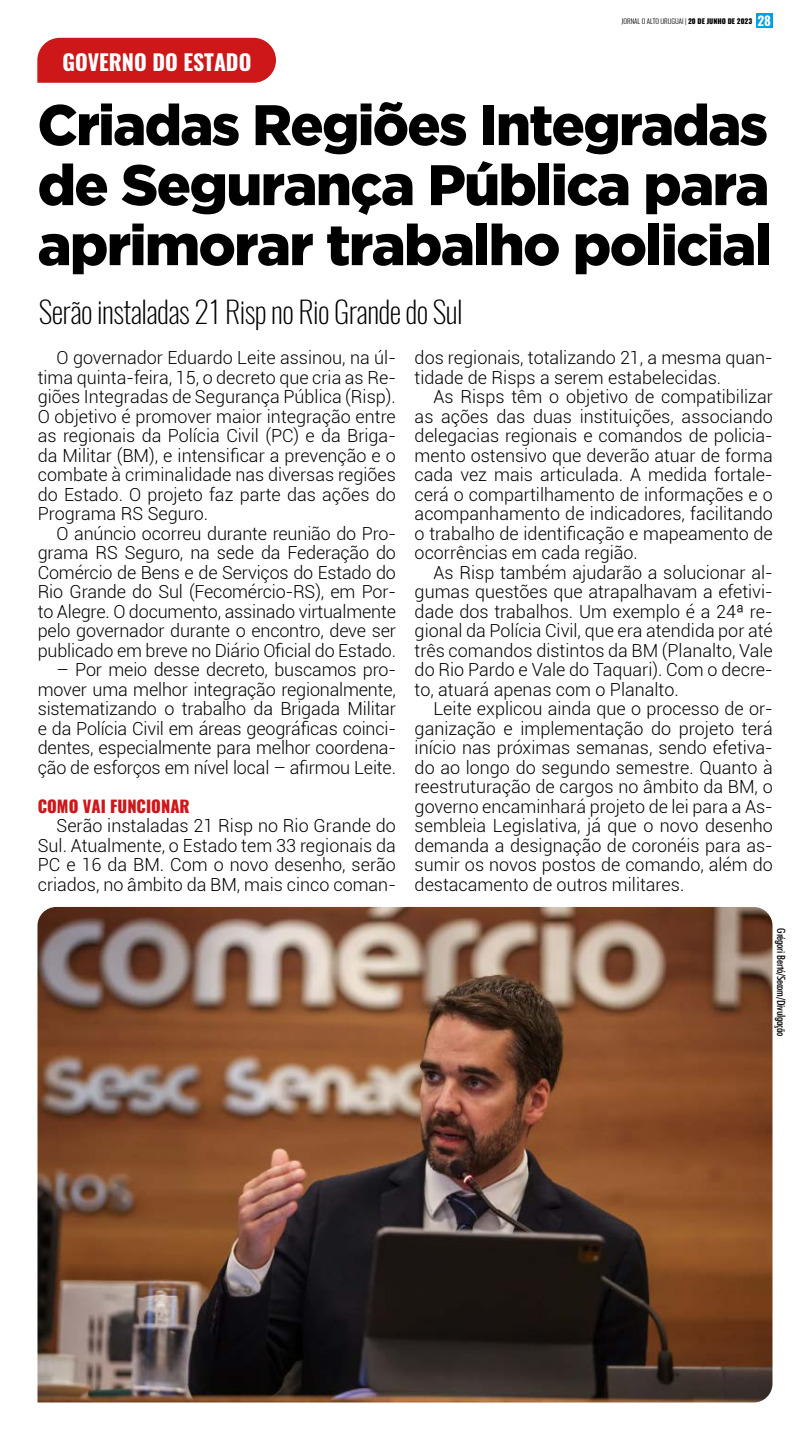
<style>
.page{position:relative;width:810px;height:1440px;background:#fff}
.page>*{position:absolute;margin:0;border:0;box-sizing:border-box;transform-origin:0 0}
.t1{font:900 57px/60px "Gotham";letter-spacing:-.03em;color:#000;text-align:justify}
.t2{font:200 30px "Oswald";letter-spacing:-.02em;color:#000}
.t3{font:700 21.75px "Oswald";color:#fff}
.t4{font:300 18px/19.5px "Roboto";color:#000;text-align:justify}
.t5{font:800 16.5px "Oswald";color:#cd1719}
.t6{font:500 condensed 11.25px "Futura BT";letter-spacing:-.02em;color:#000}
.t7{font:300 6.98px "Oswald";color:#000}
.s1{font-weight:800}
.s2{font-weight:700;font-size:12.9px;color:#fff}
</style>
<div class="page">
<div style="left:756px;top:13px;width:16px;height:14px;background:#009fe3"></div>
<div style="left:37px;top:38px;width:239px;height:45px;background:#cd1719"></div>
<img style="left:38px;top:907px;width:734px;height:495px">
<p class="t7" style="left:622px;top:16px;width:151px">JORNAL O ALTO URUGUAI | <span class="s1">20 DE JUNHO DE 2023</span> <span class="s2">28</span></p>
<p class="t3" style="left:62px;top:47px;width:191px">GOVERNO DO ESTADO</p>
<h1 class="t1" style="left:38px;top:94px;width:736px">Criadas Regiões Integradas de Segurança Pública para aprimorar trabalho policial</h1>
<h2 class="t2" style="left:39px;top:292px;width:425px">Serão instaladas 21 Risp no Rio Grande do Sul</h2>
<p class="t4" style="left:38px;top:348px;width:360px;text-indent:19px">O governador Eduardo Leite assinou, na úl&shy;tima quinta-feira, 15, o decreto que cria as Re&shy;giões Integradas de Segurança Pública (Risp).<br>O objetivo é promover maior integração entre as regionais da Polícia Civil (PC) e da Briga&shy;da Militar (BM), e intensificar a prevenção e o combate à criminalidade nas diversas regiões do Estado. O projeto faz parte das ações do Programa RS Seguro.</p>
<p class="t4" style="left:38px;top:523px;width:360px;text-indent:19px">O anúncio ocorreu durante reunião do Pro&shy;grama RS Seguro, na sede da Federação do Comércio de Bens e de Serviços do Estado do Rio Grande do Sul (Fecomércio-RS), em Por&shy;to Alegre. O documento, assinado virtualmente pelo governador durante o encontro, deve ser publicado em breve no Diário Oficial do Estado.</p>
<p class="t4" style="left:38px;top:660px;width:360px;text-indent:19px">– Por meio desse decreto, buscamos pro&shy;mover uma melhor integração regionalmente, sistematizando o trabalho da Brigada Militar e da Polícia Civil em áreas geográficas coinci&shy;dentes, especialmente para melhor coordena&shy;ção de esforços em nível local – afirmou Leite.</p>
<p class="t5" style="left:38px;top:795px;width:154px">COMO VAI FUNCIONAR</p>
<p class="t4" style="left:38px;top:816px;width:360px;text-indent:19px">Serão instaladas 21 Risp no Rio Grande do Sul. Atualmente, o Estado tem 33 regionais da PC e 16 da BM. Com o novo desenho, serão criados, no âmbito da BM, mais cinco coman-</p>
<p class="t4" style="left:415px;top:348px;width:360px">dos regionais, totalizando 21, a mesma quan&shy;tidade de Risps a serem estabelecidas.</p>
<p class="t4" style="left:415px;top:387px;width:360px;text-indent:19px">As Risps têm o objetivo de compatibilizar as ações das duas instituições, associando delegacias regionais e comandos de policia&shy;mento ostensivo que deverão atuar de forma cada vez mais articulada. A medida fortale&shy;cerá o compartilhamento de informações e o acompanhamento de indicadores, facilitando o trabalho de identificação e mapeamento de ocorrências em cada região.</p>
<p class="t4" style="left:415px;top:562px;width:360px;text-indent:19px">As Risp também ajudarão a solucionar al&shy;gumas questões que atrapalhavam a efetivi&shy;dade dos trabalhos. Um exemplo é a 24ª re&shy;gional da Polícia Civil, que era atendida por até três comandos distintos da BM (Planalto, Vale do Rio Pardo e Vale do Taquari). Com o decre&shy;to, atuará apenas com o Planalto.</p>
<p class="t4" style="left:415px;top:699px;width:360px;text-indent:19px">Leite explicou ainda que o processo de or&shy;ganização e implementação do projeto terá início nas próximas semanas, sendo efetiva&shy;do ao longo do segundo semestre. Quanto à reestruturação de cargos no âmbito da BM, o governo encaminhará projeto de lei para a As&shy;sembleia Legislativa, já que o novo desenho demanda a designação de coronéis para as&shy;sumir os novos postos de comando, além do destacamento de outros militares.</p>
<p class="t6" style="left:788px;top:928px;width:110px;rotate:90deg">Grégori Bertó/Secom/Divulgação</p>
</div>
